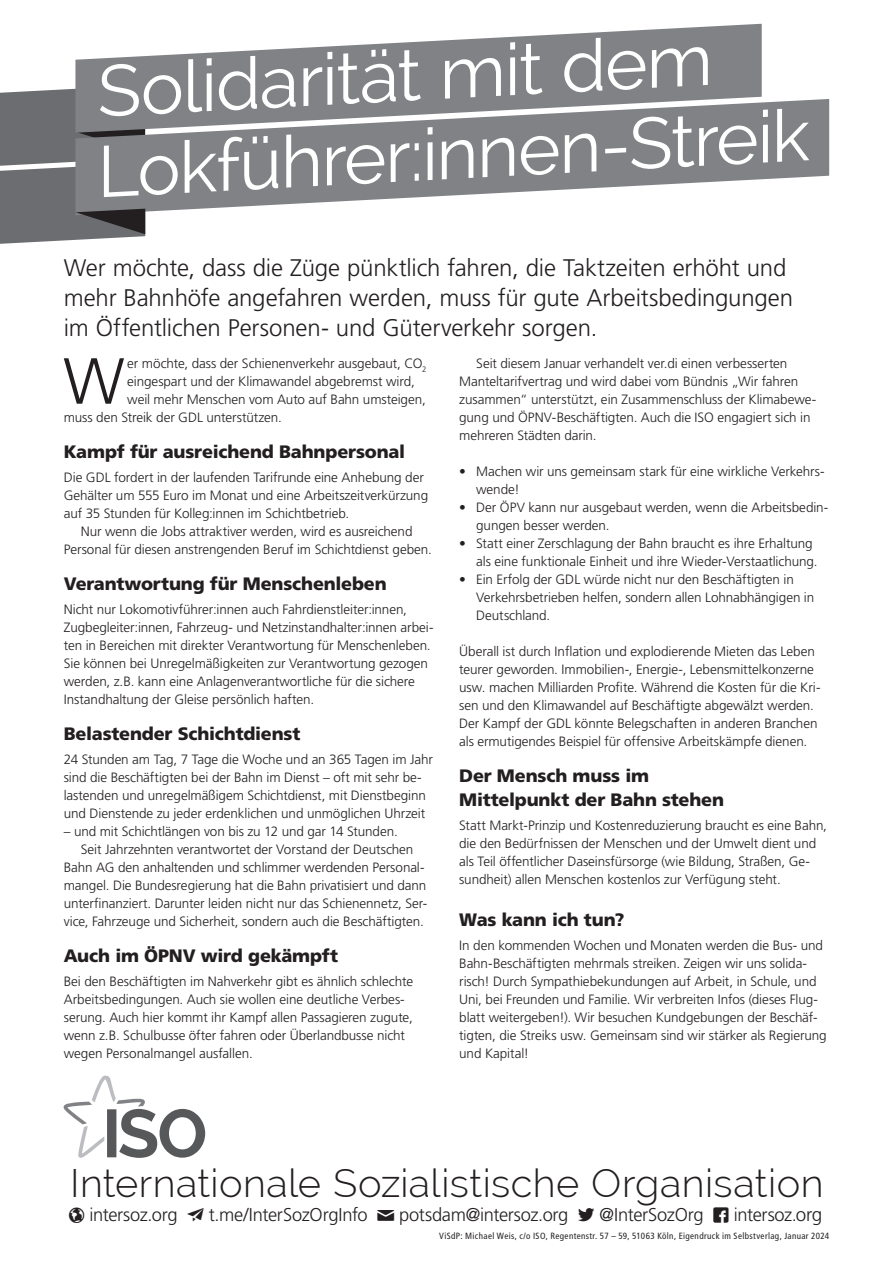
<style>
.page{position:relative;width:893px;height:1263px;background:#fff}
.page>*{position:absolute;margin:0;border:0;box-sizing:border-box;transform-origin:0 0}
.t1{font:72.15px/80.4px "Raleway";color:#fff}
.t2{font:300 65.1px "Frutiger LT Std";color:#231f20}
.t3{font:300 39px "Raleway";letter-spacing:.01em;color:#231f20}
.t4{font:300 24px/30px "Frutiger LT Std";letter-spacing:-.005em;color:#231f20}
.t5{font:300 18.45px "Frutiger LT Std";letter-spacing:-.015em;color:#231f20}
.t6{font:900 18px/24px "Frutiger LT Std";letter-spacing:-.01em;color:#231f20}
.t7{font:300 13.5px/18px "Frutiger LT Std";letter-spacing:-.005em;color:#231f20}
.t8{font:condensed 9px "Frutiger LT Std";letter-spacing:.04em;color:#231f20}
.s1{font-size:19.05px}
</style>
<div class="page">
<svg style="left:75px;top:24px;width:687px;height:75px;fill:#808285"></svg>
<svg style="left:145px;top:99px;width:684px;height:116px;fill:#808285"></svg>
<svg style="left:0;top:85px;width:145px;height:159px;background:#78797c"></svg>
<svg style="left:63px;top:1075px;width:142px;height:83px"></svg>
<h1 class="t1" style="left:90px;top:51px;width:715px;rotate:-3deg">Solidarität mit dem<br>Lokführer:innen-Streik</h1>
<h3 class="t4" style="left:64px;top:253px;width:731px">Wer möchte, dass die Züge pünktlich fahren, die Taktzeiten erhöht und mehr Bahnhöfe angefahren werden, muss für gute Arbeitsbedingungen im Öffentlichen Personen- und Güterverkehr sorgen.</h3>
<p class="t7" style="left:459px;top:354px;width:358px;text-indent:17px">Seit diesem Januar verhandelt ver.di einen verbesserten Manteltarifvertrag und wird dabei vom Bündnis „Wir fahren zusammen“ unterstützt, ein Zusammenschluss der Klimabewe&shy;gung und ÖPNV-Beschäftigten. Auch die ISO engagiert sich in mehreren Städten darin.</p>
<p class="t7" style="left:476px;top:462px;width:350px;text-indent:-17px">• Machen wir uns gemeinsam stark für eine wirkliche Verkehrs&shy;wende!</p>
<p class="t7" style="left:476px;top:498px;width:354px;text-indent:-17px">• Der ÖPV kann nur ausgebaut werden, wenn die Arbeitsbedin&shy;gungen besser werden.</p>
<p class="t7" style="left:476px;top:534px;width:343px;text-indent:-17px">• Statt einer Zerschlagung der Bahn braucht es ihre Erhaltung als eine funktionale Einheit und ihre Wieder-Verstaatlichung.</p>
<p class="t7" style="left:476px;top:570px;width:340px;text-indent:-17px">• Ein Erfolg der GDL würde nicht nur den Beschäftigten in<br>Verkehrsbetrieben helfen, sondern allen Lohnabhängigen in<br>Deutschland.</p>
<p class="t7" style="left:459px;top:642px;width:363px">Überall ist durch Inflation und explodierende Mieten das Leben teurer geworden. Immobilien-, Energie-, Lebensmittelkonzerne usw. machen Milliarden Profite. Während die Kosten für die Kri&shy;sen und den Klimawandel auf Beschäftigte abgewälzt werden.<br>Der Kampf der GDL könnte Belegschaften in anderen Branchen als ermutigendes Beispiel für offensive Arbeitskämpfe dienen.</p>
<h3 class="t6" style="left:459px;top:763px;width:266px">Der Mensch muss im<br>Mittelpunkt der Bahn stehen</h3>
<p class="t7" style="left:459px;top:816px;width:369px">Statt Markt-Prinzip und Kostenreduzierung braucht es eine Bahn, die den Bedürfnissen der Menschen und der Umwelt dient und als Teil öffentlicher Daseinsfürsorge (wie Bildung, Straßen, Ge&shy;sundheit) allen Menschen kostenlos zur Verfügung steht.</p>
<h3 class="t6" style="left:459px;top:907px;width:167px">Was kann ich tun?</h3>
<p class="t7" style="left:459px;top:936px;width:369px">In den kommenden Wochen und Monaten werden die Bus- und Bahn-Beschäftigten mehrmals streiken. Zeigen wir uns solida&shy;risch! Durch Sympathiebekundungen auf Arbeit, in Schule, und Uni, bei Freunden und Familie. Wir verbreiten Infos (dieses Flug&shy;blatt weitergeben!). Wir besuchen Kundgebungen der Beschäf&shy;tigten, die Streiks usw. Gemeinsam sind wir stärker als Regierung und Kapital!</p>
<h2 class="t2" style="left:63px;top:344px;width:63px">W</h2>
<p class="t7" style="left:127px;top:354px;width:301px">er möchte, dass der Schienenverkehr ausgebaut, CO<sub>2</sub></p>
<p class="t7" style="left:127px;top:372px;width:289px">eingespart und der Klimawandel abgebremst wird,</p>
<p class="t7" style="left:127px;top:390px;width:300px">weil mehr Menschen vom Auto auf Bahn umsteigen,</p>
<p class="t7" style="left:64px;top:408px;width:220px">muss den Streik der GDL unterstützen.</p>
<h3 class="t6" style="left:64px;top:439px;width:343px">Kampf für ausreichend Bahnpersonal</h3>
<p class="t7" style="left:64px;top:468px;width:366px">Die GDL fordert in der laufenden Tarifrunde eine Anhebung der<br>Gehälter um 555 Euro im Monat und eine Arbeitszeitverkürzung auf 35 Stunden für Kolleg:innen im Schichtbetrieb.</p>
<p class="t7" style="left:64px;top:522px;width:370px;text-align:center">Nur wenn die Jobs attraktiver werden, wird es ausreichend<br>Personal für diesen anstrengenden Beruf im Schichtdienst geben.</p>
<h3 class="t6" style="left:64px;top:571px;width:324px">Verantwortung für Menschenleben</h3>
<p class="t7" style="left:64px;top:600px;width:371px">Nicht nur Lokomotivführer:innen auch Fahrdienstleiter:innen, Zugbegleiter:innen, Fahrzeug- und Netzinstandhalter:innen arbei&shy;ten in Bereichen mit direkter Verantwortung für Menschenleben.<br>Sie können bei Unregelmäßigkeiten zur Verantwortung gezogen werden, z.B. kann eine Anlagenverantwortliche für die sichere Instandhaltung der Gleise persönlich haften.</p>
<h3 class="t6" style="left:64px;top:721px;width:238px">Belastender Schichtdienst</h3>
<p class="t7" style="left:64px;top:750px;width:371px">24 Stunden am Tag, 7 Tage die Woche und an 365 Tagen im Jahr sind die Beschäftigten bei der Bahn im Dienst – oft mit sehr be&shy;lastenden und unregelmäßigem Schichtdienst, mit Dienstbeginn und Dienstende zu jeder erdenklichen und unmöglichen Uhrzeit</p>
<p class="t7" style="left:64px;top:822px;width:335px">– und mit Schichtlängen von bis zu 12 und gar 14 Stunden.</p>
<p class="t7" style="left:81px;top:840px;width:334px">Seit Jahrzehnten verantwortet der Vorstand der Deutschen</p>
<p class="t7" style="left:64px;top:858px;width:362px">Bahn AG den anhaltenden und schlimmer werdenden Personal-</p>
<p class="t7" style="left:64px;top:876px;width:364px">mangel. Die Bundesregierung hat die Bahn privatisiert und dann</p>
<p class="t7" style="left:64px;top:894px;width:365px">unterfinanziert. Darunter leiden nicht nur das Schienennetz, Ser-</p>
<p class="t7" style="left:64px;top:912px;width:362px">vice, Fahrzeuge und Sicherheit, sondern auch die Beschäftigten.</p>
<h3 class="t6" style="left:64px;top:943px;width:276px">Auch im ÖPNV wird gekämpft</h3>
<p class="t7" style="left:64px;top:972px;width:351px">Bei den Beschäftigten im Nahverkehr gibt es ähnlich schlechte Arbeitsbedingungen. Auch sie wollen eine deutliche Verbes&shy;serung. Auch hier kommt ihr Kampf allen Passagieren zugute, wenn z.B. Schulbusse öfter fahren oder Überlandbusse nicht wegen Personalmangel ausfallen.</p>
<h3 class="t3" style="left:70px;top:1160px;width:755px">Internationale Sozialistische Organisation</h3>
<p class="t8" style="left:439px;top:1231px;width:392px">ViSdP: Michael Weis, c/o ISO, Regentenstr. 57 – 59, 51063 Köln, Eigendruck im Selbstverlag, Januar 2024</p>
<h3 class="t5" style="left:89px;top:1204px;width:90px">intersoz.org</h3>
<h3 class="t5" style="left:209px;top:1204px;width:160px">t.me/InterSozOrgInfo</h3>
<h3 class="t5" style="left:399px;top:1204px;width:171px">potsdam@intersoz.org</h3>
<h3 class="t5" style="left:599px;top:1204px;width:106px">@InterSozOrg</h3>
<h3 class="t5" style="left:734px;top:1204px;width:90px">intersoz.<span class="s1">org</span></h3>
</div>
